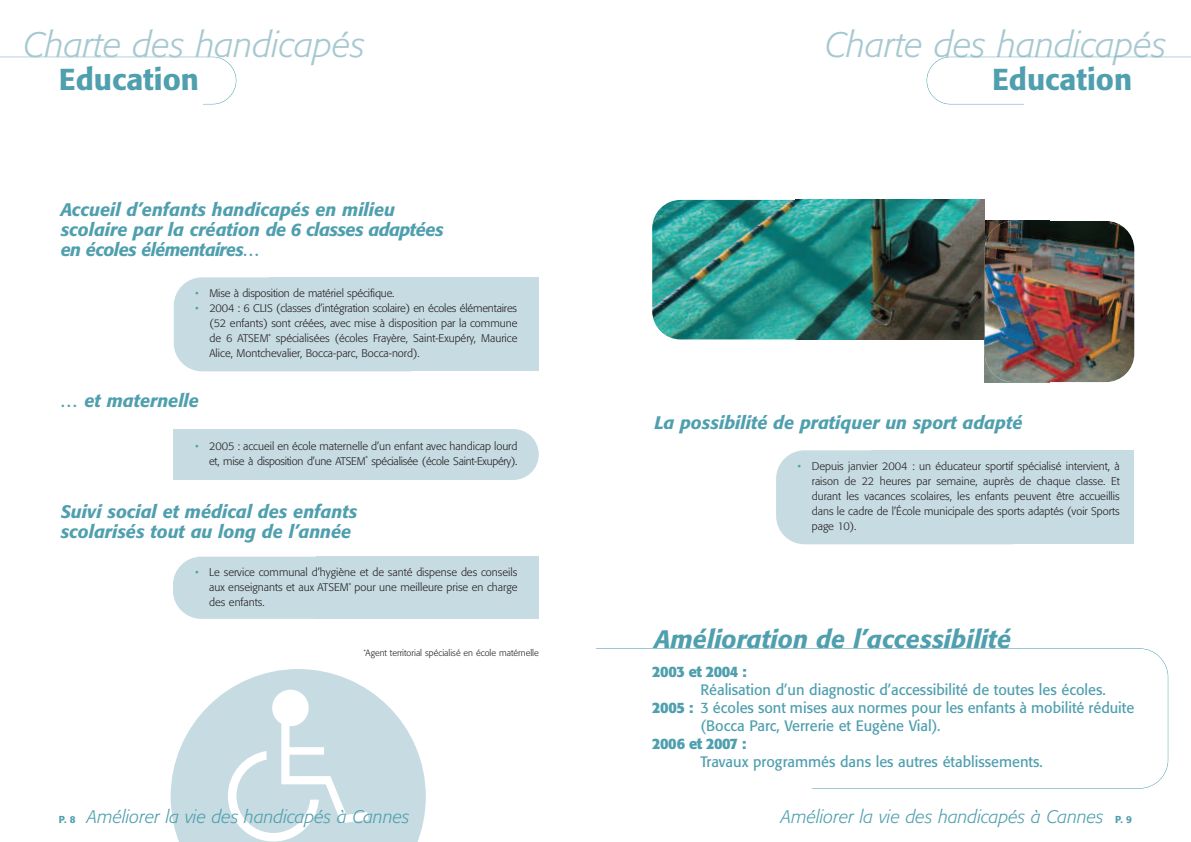
<style>
.page{position:relative;width:1191px;height:842px;background:#fff}
.page>*{position:absolute;margin:0;border:0;box-sizing:border-box;transform-origin:0 0}
.t1{font:italic 300 35px "Formata";color:#a6c8d1}
.t2{font:500 30px "Formata";color:#4f9fae}
.t3{font:italic 500 25px "Formata";color:#4f9fae}
.t4{font:italic 500 18px/20px "Formata";color:#4f9fae}
.t5{font:italic 300 18px "Formata";color:#4f9fae}
.t6{font:15px "Formata";color:#4f9fae}
.t7{font:700 15px "Formata";letter-spacing:-.03em;color:#4f9fae}
.t8{font:300 11px/15px "Formata";color:#231f20;text-align:justify}
.t9{font:300 11px/15px "Formata";letter-spacing:-.025em;color:#231f20;text-align:right}
.t10{font:300 9px "Formata";color:#231f20}
.s1{color:#4f9fae}
.s2{font-weight:700}
.s3{font-weight:500;font-style:normal;font-size:10px}
</style>
<div class="page">
<div style="left:173px;top:429px;width:223px;height:51px;background:#c7dbe2"></div>
<div style="left:316px;top:429px;width:223px;height:51px;background:#c7dbe2;border-radius:25px"></div>
<div style="left:173px;top:557px;width:223px;height:62px;background:#c7dbe2;border-radius:28px"></div>
<div style="left:316px;top:557px;width:223px;height:62px;background:#c7dbe2"></div>
<div style="left:174px;top:277px;width:262px;height:94px;background:#c7dbe2;border-radius:28px"></div>
<div style="left:269px;top:277px;width:270px;height:94px;background:#c7dbe2"></div>
<svg style="left:171px;top:669px;width:255px;height:173px;fill:#c7dbe2"></svg>
<div style="left:272px;top:690px;width:37px;height:36px;background:#fff;border-radius:50%"></div>
<svg style="left:228px;top:723px;width:140px;height:118px"></svg>
<svg style="left:926px;top:57px;width:265px;height:47px"></svg>
<div style="left:1024px;top:100px;width:167px;height:16px;background:#fff"></div>
<svg style="left:0;top:57px;width:236px;height:47px"></svg>
<div style="left:0;top:100px;width:203px;height:16px;background:#fff"></div>
<div style="left:558px;top:648px;width:610px;height:141px;border:1px solid #4f9fae;border-radius:29px"></div>
<div style="left:549px;top:639px;width:46px;height:160px;background:#fff"></div>
<div style="left:596px;top:782px;width:215px;height:16px;background:#fff"></div>
<img style="left:652px;top:200px;width:143px;height:139px">
<img style="left:795px;top:200px;width:190px;height:139px">
<div style="left:776px;top:450px;width:263px;height:94px;background:#c7dbe2;border-radius:28px"></div>
<div style="left:871px;top:450px;width:263px;height:94px;background:#c7dbe2"></div>
<img style="left:984px;top:221px;width:150px;height:161px">
<h1 class="t1" style="left:24px;top:30px;width:343px">Charte des handicapés</h1>
<h1 class="t1" style="left:825px;top:30px;width:343px">Charte des handicapés</h1>
<h2 class="t2" style="left:59px;top:67px;width:141px">Education</h2>
<h2 class="t2" style="left:992px;top:67px;width:141px">Education</h2>
<h3 class="t4" style="left:61px;top:201px;width:384px">Accueil d’enfants handicapés en milieu scolaire par la création de 6 classes adaptées en écoles élémentaires…</h3>
<p class="t8" style="left:195px;top:286px;width:201px"><span class="s1">•</span> Mise à disposition de matériel spécifique.</p>
<p class="t8" style="left:209px;top:301px;width:309px;text-indent:-14px"><span class="s1">•</span> 2004 : 6 CLIS (classes d’intégration scolaire) en écoles élémentaires (52 enfants) sont créées, avec mise à disposition par la commune de 6 ATSEM<sup>*</sup> spécialisées (écoles Frayère, Saint-Exupéry, Maurice Alice, Montchevalier, Bocca-parc, Bocca-nord).</p>
<h3 class="t4" style="left:61px;top:392px;width:140px">… et maternelle</h3>
<p class="t9" style="left:195px;top:439px;width:324px"><span class="s1">•</span> 2005 : accueil en école maternelle d’un enfant avec handicap lourd et, mise à disposition d’une ATSEM<sup>*</sup> spécialisée (école Saint-Exupéry).</p>
<h3 class="t4" style="left:61px;top:503px;width:298px">Suivi social et médical des enfants scolarisés tout au long de l’année</h3>
<p class="t8" style="left:209px;top:565px;width:310px;text-indent:-14px"><span class="s1">•</span> Le service communal d’hygiène et de santé dispense des conseils aux enseignants et aux ATSEM<sup>*</sup> pour une meilleure prise en charge des enfants.</p>
<p class="t10" style="left:364px;top:649px;width:176px"><sup>*</sup>Agent territorial spécialisé en école matérnelle</p>
<h3 class="t4" style="left:654px;top:414px;width:369px">La possibilité de pratiquer un sport adapté</h3>
<p class="t8" style="left:811px;top:459px;width:309px;text-indent:-14px"><span class="s1">•</span> Depuis janvier 2004 : un éducateur sportif spécialisé intervient, à raison de 22 heures par semaine, auprès de chaque classe. Et durant les vacances scolaires, les enfants peuvent être accueillis dans le cadre de l’École municipale des sports adaptés (voir Sports page 10).</p>
<h3 class="t3" style="left:654px;top:629px;width:358px">Amélioration de l’accessibilité</h3>
<h3 class="t7" style="left:652px;top:665px;width:96px">2003 et 2004 :</h3>
<h3 class="t6" style="left:700px;top:684px;width:407px">Réalisation d’un diagnostic d’accessibilité de toutes les écoles.</h3>
<h3 class="t6" style="left:652px;top:702px;width:484px"><span class="s2">2005 :</span> 3 écoles sont mises aux normes pour les enfants à mobilité réduite</h3>
<h3 class="t6" style="left:700px;top:720px;width:241px">(Bocca Parc, Verrerie et Eugène Vial).</h3>
<h3 class="t7" style="left:652px;top:737px;width:96px">2006 et 2007 :</h3>
<h3 class="t6" style="left:700px;top:756px;width:344px">Travaux programmés dans les autres établissements.</h3>
<h3 class="t5" style="left:59px;top:809px;width:352px"><span class="s3">P. 8</span> Améliorer la vie des handicapés à Cannes</h3>
<h3 class="t5" style="left:781px;top:809px;width:352px">Améliorer la vie des handicapés à Cannes <span class="s3">P. 9</span></h3>
</div>
